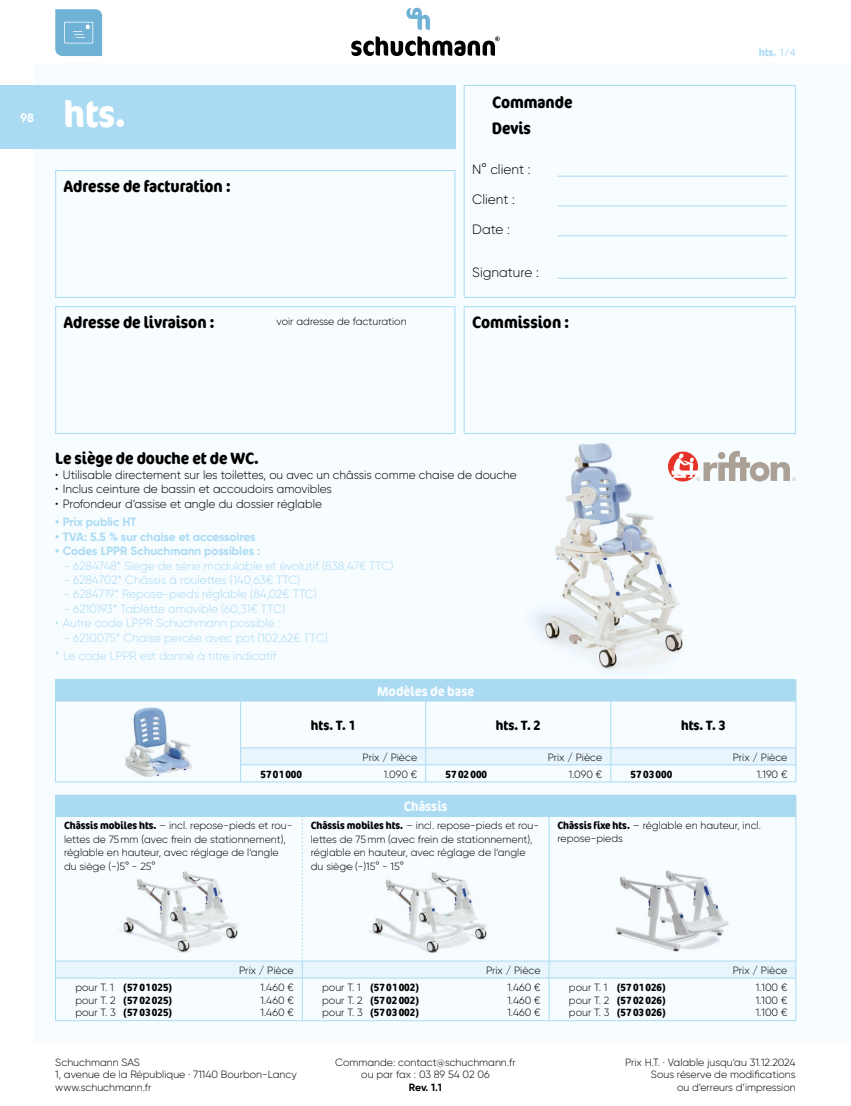
<style>
.page{position:relative;width:851px;height:1106px;background:#fff}
.page>*{position:absolute;margin:0;border:0;box-sizing:border-box;transform-origin:0 0}
.t1{font:700 condensed 37.5px "Cocon Offc Pro";color:#fff}
.t2{font:700 condensed 16.5px/25.5px "Cocon Offc Pro";color:#000}
.t3{font:300 13.5px "Gilroy";color:#000}
.t4{font:700 condensed 13.5px "Cocon Offc Pro";color:#000}
.t5{font:700 condensed 13.5px "Cocon Offc Pro";color:#f8fcfe}
.t6{font:300 12px/18.6px "Gilroy";color:#aadbf3}
.t7{font:300 12px "Gilroy";color:#000}
.t8{font:700 12px "Gilroy";color:#aadbf3}
.t9{font:700 12px "Gilroy";color:#fff}
.t10{font:300 10.5px/13.5px "Gilroy";color:#000}
.t11{font:700 condensed 10.5px "Cocon Offc Pro";color:#000}
.t12{font:700 10.5px "Gilroy";color:#000}
.t13{font:700 condensed 10.5px "Cocon Offc Pro";color:#aadbf3}
.s1{font-family:"Cocon OT";font-weight:300;font-stretch:normal}
.s2{font-family:"Cocon Offc Pro";font-weight:700;font-stretch:condensed}
.s3{font-family:"Gilroy";font-weight:300;font-stretch:normal}
</style>
<div class="page">
<div style="left:34px;top:64px;width:816px;height:978px;background:#f7fcff"></div>
<div style="left:0;top:85px;width:455px;height:64px;background:#aadbf3"></div>
<svg style="left:351px;top:36px;width:148px;height:20px"></svg>
<svg style="left:406px;top:8px;width:24px;height:22px"></svg>
<div style="left:55px;top:170px;width:400px;height:128px;border:1px solid #aadbf3"></div>
<div style="left:463px;top:306px;width:332px;height:128px;border:1px solid #aadbf3"></div>
<svg style="left:55px;top:9px;width:47px;height:47px;background:#79b7d8"></svg>
<div style="left:463px;top:85px;width:332px;height:213px;border:1px solid #aadbf3"></div>
<hr style="left:557px;top:176px;width:230px;height:1px;background:#aadbf3">
<hr style="left:557px;top:205px;width:230px;height:1px;background:#aadbf3">
<hr style="left:557px;top:235px;width:230px;height:1px;background:#aadbf3">
<hr style="left:557px;top:278px;width:230px;height:1px;background:#aadbf3">
<div style="left:55px;top:306px;width:400px;height:128px;border:1px solid #aadbf3"></div>
<img style="left:534px;top:443px;width:153px;height:227px">
<div style="left:56px;top:679px;width:739px;height:22px;background:#aadbf3"></div>
<hr style="left:55px;top:679px;width:185px;height:1px;background:#aadbf3">
<svg style="left:55px;top:680px;width:1px;height:20px"></svg>
<hr style="left:610px;top:679px;width:186px;height:1px;background:#aadbf3">
<svg style="left:795px;top:680px;width:1px;height:20px"></svg>
<hr style="left:55px;top:700px;width:185px;height:1px;background:#aadbf3">
<hr style="left:55px;top:701px;width:1px;height:47px;background:#aadbf3">
<svg style="left:55px;top:748px;width:1px;height:33px"></svg>
<hr style="left:55px;top:781px;width:185px;height:1px;background:#aadbf3">
<hr style="left:240px;top:701px;width:1px;height:46px;background:#aadbf3">
<hr style="left:425px;top:701px;width:1px;height:46px;background:#aadbf3">
<hr style="left:610px;top:700px;width:186px;height:1px;background:#aadbf3">
<hr style="left:610px;top:701px;width:1px;height:46px;background:#aadbf3">
<hr style="left:795px;top:701px;width:1px;height:46px;background:#aadbf3">
<hr style="left:240px;top:747px;width:185px;height:1px;background:#aadbf3">
<hr style="left:425px;top:747px;width:185px;height:1px;background:#aadbf3">
<hr style="left:610px;top:747px;width:186px;height:1px;background:#aadbf3">
<svg style="left:240px;top:748px;width:556px;height:33px"></svg>
<hr style="left:240px;top:781px;width:185px;height:1px;background:#aadbf3">
<hr style="left:425px;top:781px;width:185px;height:1px;background:#aadbf3">
<hr style="left:610px;top:781px;width:186px;height:1px;background:#aadbf3">
<img style="left:125px;top:707px;width:67px;height:70px">
<div style="left:668px;top:451px;width:30px;height:30px;background:#e63329;border-radius:50%"></div>
<svg style="left:671px;top:451px;width:124px;height:30px"></svg>
<svg style="left:55px;top:795px;width:741px;height:182px"></svg>
<hr style="left:55px;top:977px;width:247px;height:1px;background:#aadbf3">
<hr style="left:55px;top:978px;width:1px;height:42px;background:#aadbf3">
<hr style="left:302px;top:977px;width:247px;height:1px;background:#aadbf3">
<hr style="left:302px;top:978px;width:1px;height:42px;background:#aadbf3">
<hr style="left:549px;top:977px;width:247px;height:1px;background:#aadbf3">
<hr style="left:548px;top:978px;width:1px;height:42px;background:#aadbf3">
<hr style="left:795px;top:978px;width:1px;height:42px;background:#aadbf3">
<hr style="left:55px;top:1020px;width:247px;height:1px;background:#aadbf3">
<hr style="left:302px;top:1020px;width:247px;height:1px;background:#aadbf3">
<hr style="left:549px;top:1020px;width:247px;height:1px;background:#aadbf3">
<hr style="left:549px;top:816px;width:247px;height:1px;background:#aadbf3">
<hr style="left:548px;top:816px;width:1px;height:144px;background:#aadbf3">
<hr style="left:795px;top:816px;width:1px;height:144px;background:#aadbf3">
<hr style="left:549px;top:960px;width:247px;height:1px;background:#aadbf3">
<img style="left:98px;top:871px;width:161px;height:81px">
<img style="left:347px;top:867px;width:161px;height:85px">
<img style="left:592px;top:867px;width:164px;height:85px">
<p class="t9" style="left:21px;top:110px;width:15px">98</p>
<h1 class="t1" style="left:64px;top:87px;width:64px">hts.</h1>
<h2 class="t2" style="left:64px;top:173px;width:169px">Adresse de facturation :</h2>
<h2 class="t2" style="left:492px;top:89px;width:82px">Commande<br>Devis</h2>
<p class="t3" style="left:472px;top:161px;width:60px">N° client :</p>
<p class="t3" style="left:472px;top:191px;width:44px">Client :</p>
<p class="t3" style="left:472px;top:221px;width:39px">Date :</p>
<p class="t3" style="left:472px;top:263px;width:68px">Signature :</p>
<h2 class="t2" style="left:64px;top:309px;width:152px">Adresse de livraison :</h2>
<p class="t10" style="left:276px;top:314px;width:131px">voir adresse de facturation</p>
<h2 class="t2" style="left:472px;top:309px;width:99px">Commission :</h2>
<p class="t13" style="left:758px;top:45px;width:38px">hts. <span class="s1">1/4</span></p>
<h2 class="t2" style="left:55px;top:445px;width:205px">Le siège de douche et de WC.</h2>
<p class="t7" style="left:55px;top:467px;width:463px">• Utilisable directement sur les toilettes, ou avec un châssis comme chaise de douche</p>
<p class="t7" style="left:55px;top:481px;width:278px">• Inclus ceinture de bassin et accoudoirs amovibles</p>
<p class="t7" style="left:55px;top:496px;width:268px">• Profondeur d‘assise et angle du dossier réglable</p>
<p class="t8" style="left:55px;top:514px;width:83px">• Prix public HT</p>
<p class="t8" style="left:55px;top:529px;width:202px">• TVA: 5.5 % sur chaise et accessoires</p>
<p class="t8" style="left:55px;top:543px;width:206px">• Codes LPPR Schuchmann possibles :</p>
<p class="t6" style="left:64px;top:556px;width:331px">- 6284748* Siège de série modulable et évolutif (838,47€ TTC)</p>
<p class="t6" style="left:64px;top:570px;width:238px">- 6284702* Châssis à roulettes (140,63€ TTC)</p>
<p class="t6" style="left:64px;top:584px;width:254px">- 6284719* Repose-pieds réglable (84,02€ TTC)</p>
<p class="t6" style="left:64px;top:599px;width:223px">- 6210193* Tablette amovible (60,31€ TTC)</p>
<p class="t6" style="left:55px;top:613px;width:226px">• Autre code LPPR Schuchmann possible :</p>
<p class="t6" style="left:55px;top:628px;width:274px;text-indent:9px">- 6210075* Chaise percée avec pot (102,62€ TTC) * Le code LPPR est donné à titre indicatif</p>
<p class="t5" style="left:377px;top:681px;width:99px">Modèles de base</p>
<p class="t4" style="left:311px;top:715px;width:46px">hts. T. 1</p>
<p class="t4" style="left:496px;top:715px;width:46px">hts. T. 2</p>
<p class="t4" style="left:681px;top:715px;width:46px">hts. T. 3</p>
<p class="t10" style="left:362px;top:750px;width:56px">Prix / Pièce</p>
<p class="t10" style="left:547px;top:750px;width:56px">Prix / Pièce</p>
<p class="t10" style="left:732px;top:750px;width:56px">Prix / Pièce</p>
<p class="t11" style="left:260px;top:766px;width:43px">5701000</p>
<p class="t10" style="left:384px;top:767px;width:35px">1.090 €</p>
<p class="t11" style="left:445px;top:766px;width:43px">5702000</p>
<p class="t10" style="left:568px;top:767px;width:35px">1.090 €</p>
<p class="t11" style="left:630px;top:766px;width:43px">5703000</p>
<p class="t10" style="left:756px;top:767px;width:32px">1.190 €</p>
<p class="t5" style="left:404px;top:797px;width:45px">Châssis</p>
<p class="t10" style="left:64px;top:818px;width:230px"><span class="s2">Châssis mobiles hts.</span> – incl. repose-pieds et rou&shy;lettes de 75mm (avec frein de stationnement), réglable en hauteur, avec réglage de l‘angle du siège (-)5° - 25°</p>
<p class="t10" style="left:311px;top:818px;width:230px"><span class="s2">Châssis mobiles hts.</span> – incl. repose-pieds et rou&shy;lettes de 75mm (avec frein de stationnement), réglable en hauteur, avec réglage de l‘angle du siège (-)15° - 15°</p>
<p class="t10" style="left:557px;top:819px;width:205px;line-height:12.8px"><span class="s2">Châssis fixe hts.</span> – réglable en hauteur, incl. repose-pieds</p>
<p class="t10" style="left:239px;top:963px;width:56px">Prix / Pièce</p>
<p class="t10" style="left:486px;top:963px;width:56px">Prix / Pièce</p>
<p class="t10" style="left:732px;top:963px;width:56px">Prix / Pièce</p>
<p class="t11" style="left:75px;top:979px;width:98px"><span class="s3">pour T. 1</span> (5701025)</p>
<p class="t10" style="left:260px;top:980px;width:35px">1.460 €</p>
<p class="t11" style="left:75px;top:992px;width:98px"><span class="s3">pour T. 2</span> (5702025)</p>
<p class="t10" style="left:260px;top:993px;width:35px">1.460 €</p>
<p class="t11" style="left:75px;top:1005px;width:98px"><span class="s3">pour T. 3</span> (5703025)</p>
<p class="t10" style="left:260px;top:1005px;width:35px">1.460 €</p>
<p class="t11" style="left:322px;top:979px;width:98px"><span class="s3">pour T. 1</span> (5701002)</p>
<p class="t10" style="left:507px;top:980px;width:35px">1.460 €</p>
<p class="t11" style="left:322px;top:992px;width:98px"><span class="s3">pour T. 2</span> (5702002)</p>
<p class="t10" style="left:507px;top:993px;width:35px">1.460 €</p>
<p class="t11" style="left:322px;top:1005px;width:98px"><span class="s3">pour T. 3</span> (5703002)</p>
<p class="t10" style="left:507px;top:1005px;width:35px">1.460 €</p>
<p class="t11" style="left:569px;top:979px;width:98px"><span class="s3">pour T. 1</span> (5701026)</p>
<p class="t10" style="left:755px;top:980px;width:33px">1.100 €</p>
<p class="t11" style="left:569px;top:992px;width:98px"><span class="s3">pour T. 2</span> (5702026)</p>
<p class="t10" style="left:755px;top:993px;width:33px">1.100 €</p>
<p class="t11" style="left:569px;top:1005px;width:98px"><span class="s3">pour T. 3</span> (5703026)</p>
<p class="t10" style="left:755px;top:1005px;width:33px">1.100 €</p>
<p class="t10" style="left:55px;top:1055px;width:243px;line-height:12.6px">Schuchmann SAS<br>1, avenue de la République · 71140 Bourbon-Lancy www.schuchmann.fr</p>
<p class="t10" style="left:625px;top:1055px;width:172px;line-height:12.6px;text-align:right">Prix H.T. · Valable jusqu‘au 31.12.2024<br>Sous réserve de modifications<br>ou d‘erreurs d‘impression</p>
<p class="t10" style="left:335px;top:1055px;width:182px;line-height:12.6px;text-align:center">Commande: contact@schuchmann.fr ou par fax : 03 89 54 02 06</p>
<p class="t12" style="left:409px;top:1080px;width:35px">Rev. 1.1</p>
</div>
